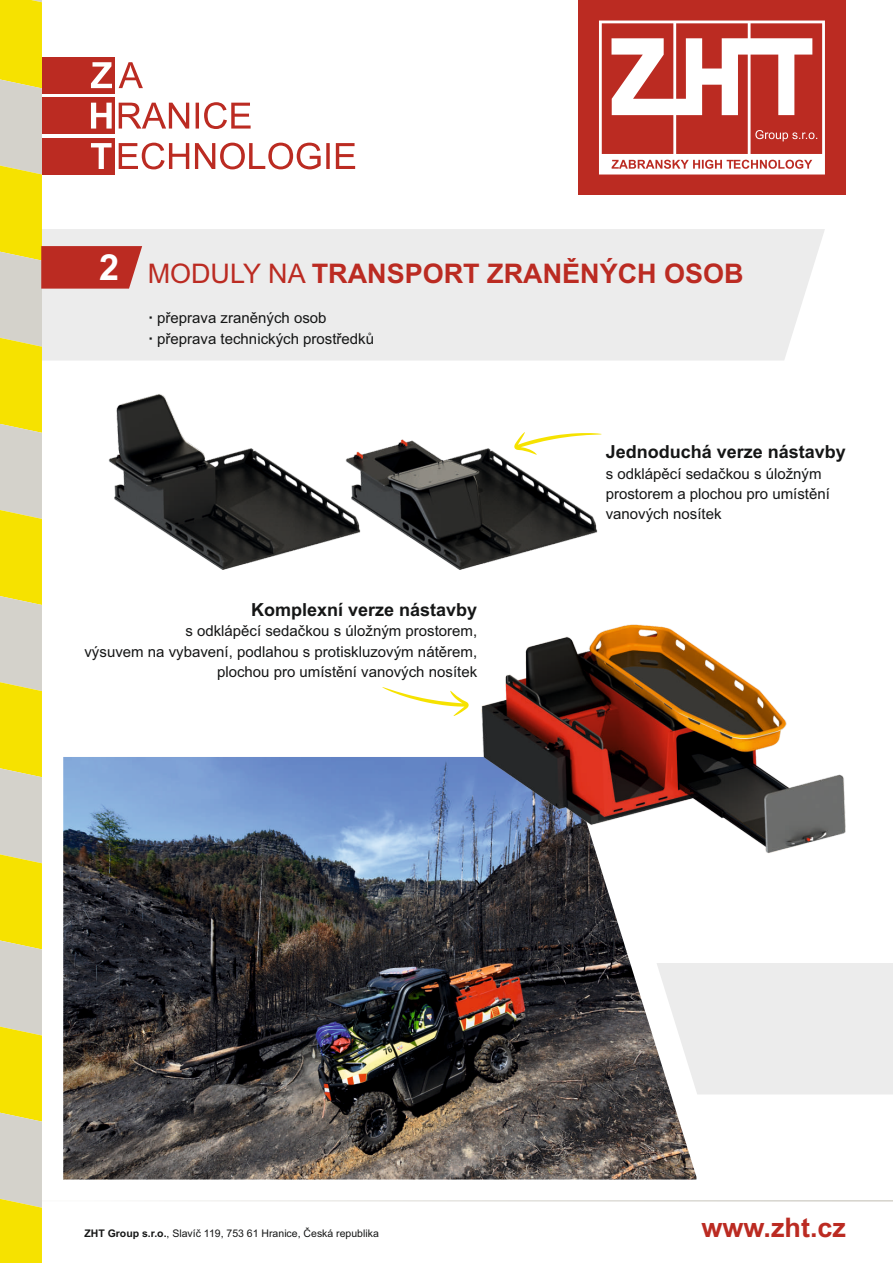
<style>
.page{position:relative;width:893px;height:1263px;background:#fff}
.page>*{position:absolute;margin:0;border:0;box-sizing:border-box;transform-origin:0 0}
.t1{font:700 27px "Arial";color:#bb2b22}
.t2{font:700 18px "Arial";color:#151616}
.t3{font:15px/20.1px "Arial";color:#151616}
.t4{font:10.5px "Arial";color:#151616}
.s1{font-size:36px;color:#fff}
.s2{font-weight:400}
.s3{font-weight:700}
</style>
<div class="page">
<img style="left:355px;top:757px;width:341px;height:422px">
<div style="left:355px;top:229px;width:470px;height:131px;background:#ececec"></div>
<div style="left:578px;top:0;width:267px;height:195px;background:#bb2b22"></div>
<svg style="left:599px;top:21px;width:226px;height:153px"></svg>
<hr style="left:42px;top:1200px;width:851px;height:1px;background:#d4d2cb">
<svg style="left:656px;top:963px;width:237px;height:131px"></svg>
<img style="left:355px;top:439px;width:243px;height:131px">
<img style="left:400px;top:624px;width:446px;height:248px">
<svg style="left:382px;top:687px;width:87px;height:29px"></svg>
<svg style="left:514px;top:432px;width:88px;height:23px"></svg>
<svg style="left:0;top:0;width:355px;height:1263px"></svg>
<h1 class="t1" style="left:99px;top:264px;width:646px"><span class="s1">2</span> <span class="s2">MODULY NA</span> TRANSPORT ZRANĚNÝCH OSOB</h1>
<p class="t3" style="left:157px;top:309px;width:218px">přeprava zraněných osob přeprava technických prostředků</p>
<p class="t2" style="left:251px;top:602px;width:228px">Komplexní verze nástavby</p>
<p class="t3" style="left:84px;top:622px;width:394px;text-align:right">s odklápěcí sedačkou s úložným prostorem,<br>výsuvem na vybavení, podlahou s protiskluzovým nátěrem, plochou pro umístění vanových nosítek</p>
<p class="t2" style="left:606px;top:445px;width:242px">Jednoduchá verze nástavby</p>
<p class="t3" style="left:606px;top:465px;width:226px">s odklápěcí sedačkou s úložným prostorem a plochou pro umístění vanových nosítek</p>
<p class="t4" style="left:84px;top:1229px;width:296px"><span class="s3">ZHT Group s.r.o.</span>, Slavíč 119, 753 61 Hranice, Česká republika</p>
<h1 class="t1" style="left:701px;top:1217px;width:146px">www.zht.cz</h1>
</div>
